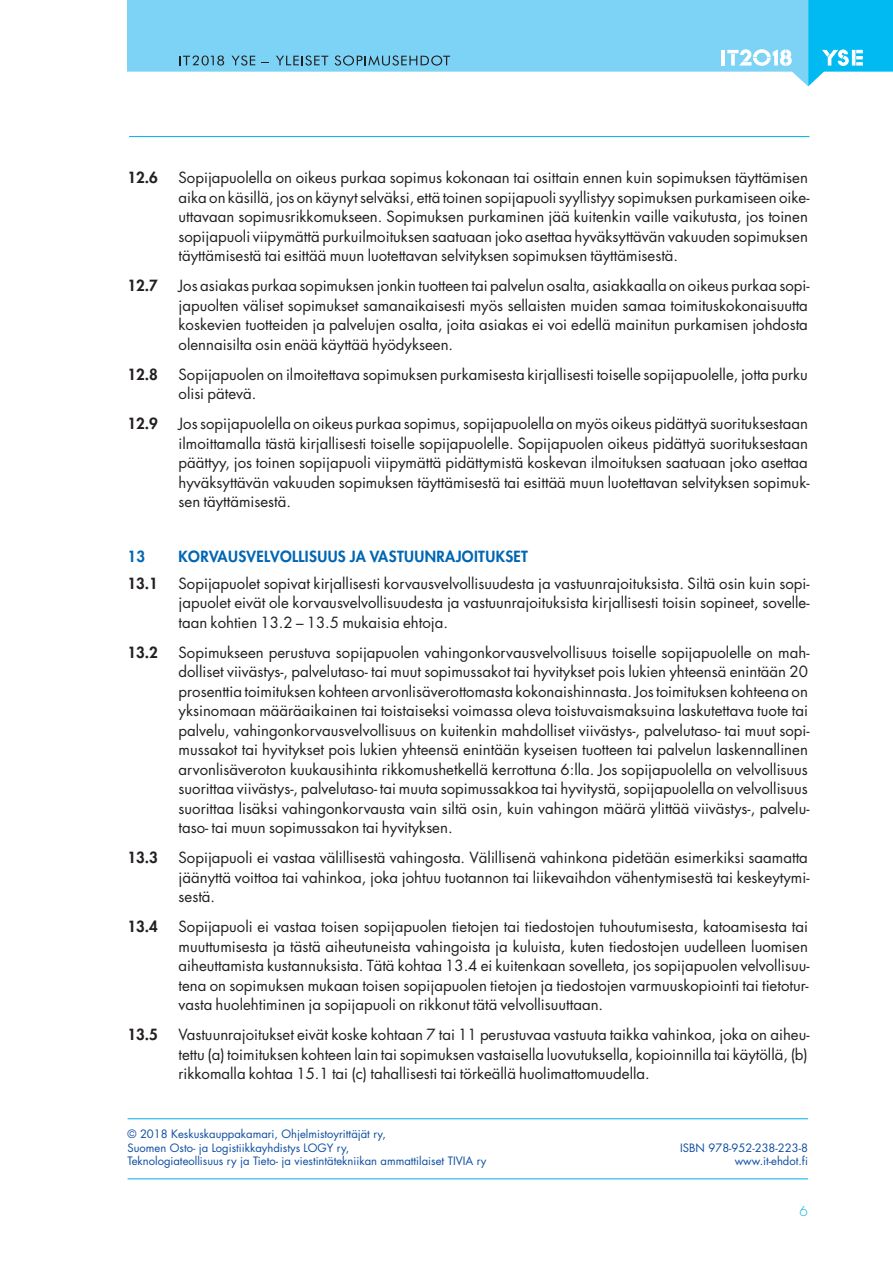
<style>
.page{position:relative;width:893px;height:1263px;background:#fff}
.page>*{position:absolute;margin:0;border:0;box-sizing:border-box;transform-origin:0 0}
.t1{font:15px/19.5px "Futura";color:#231f20;text-align:justify}
.t2{font:800 15px "Futura";letter-spacing:.025em;color:#0166b3}
.t3{font:800 15px "Futura";color:#231f20}
.t4{font:300 13.5px "Futura";color:#00aeef}
.t5{font:11.25px/13.5px "Futura";color:#0d4da1}
</style>
<div class="page">
<hr style="left:128px;top:1178px;width:680px;height:1px;background:#00aeef">
<hr style="left:128px;top:1118px;width:680px;height:1px;background:#00aeef">
<hr style="left:129px;top:136px;width:680px;height:1px;background:#00aeef">
<svg style="left:808px;top:0;width:85px;height:86px"></svg>
<hr style="left:852px;top:50px;width:3px;height:16px;background:#fff">
<svg style="left:128px;top:0;width:680px;height:86px;fill:#7cd3f6"></svg>
<hr style="left:722px;top:50px;width:3px;height:16px;background:#fff">
<svg style="left:232px;top:55px;width:23px;height:11px"></svg>
<svg style="left:276px;top:55px;width:52px;height:11px"></svg>
<svg style="left:335px;top:55px;width:115px;height:11px"></svg>
<svg style="left:727px;top:49px;width:65px;height:17px"></svg>
<svg style="left:180px;top:56px;width:44px;height:10px"></svg>
<p class="t3" style="left:128px;top:170px;width:32px">12.6</p>
<p class="t1" style="left:179px;top:169px;width:632px">Sopijapuolella on oikeus purkaa sopimus kokonaan tai osittain ennen kuin sopimuksen täyttämisen aika on käsillä, jos on käynyt selväksi, että toinen sopijapuoli syyllistyy sopimuksen purkamiseen oike&shy;uttavaan sopimusrikkomukseen. Sopimuksen purkaminen jää kuitenkin vaille vaikutusta, jos toinen sopijapuoli viipymättä purkuilmoituksen saatuaan joko asettaa hyväksyttävän vakuuden sopimuksen täyttämisestä tai esittää muun luotettavan selvityksen sopimuksen täyttämisestä.</p>
<p class="t3" style="left:128px;top:278px;width:32px">12.7</p>
<p class="t1" style="left:179px;top:277px;width:632px">Jos asiakas purkaa sopimuksen jonkin tuotteen tai palvelun osalta, asiakkaalla on oikeus purkaa sopi&shy;japuolten väliset sopimukset samanaikaisesti myös sellaisten muiden samaa toimituskokonaisuutta koskevien tuotteiden ja palvelujen osalta, joita asiakas ei voi edellä mainitun purkamisen johdosta olennaisilta osin enää käyttää hyödykseen.</p>
<p class="t3" style="left:128px;top:367px;width:32px">12.8</p>
<p class="t1" style="left:179px;top:366px;width:631px">Sopijapuolen on ilmoitettava sopimuksen purkamisesta kirjallisesti toiselle sopijapuolelle, jotta purku olisi pätevä.</p>
<p class="t3" style="left:128px;top:416px;width:32px">12.9</p>
<p class="t1" style="left:179px;top:415px;width:632px">Jos sopijapuolella on oikeus purkaa sopimus, sopijapuolella on myös oikeus pidättyä suorituksestaan ilmoittamalla tästä kirjallisesti toiselle sopijapuolelle. Sopijapuolen oikeus pidättyä suorituksestaan päättyy, jos toinen sopijapuoli viipymättä pidättymistä koskevan ilmoituksen saatuaan joko asettaa hyväksyttävän vakuuden sopimuksen täyttämisestä tai esittää muun luotettavan selvityksen sopimuk&shy;sen täyttämisestä.</p>
<p class="t2" style="left:128px;top:549px;width:19px">13</p>
<p class="t2" style="left:179px;top:549px;width:351px">KORVAUSVELVOLLISUUS JA VASTUUNRAJOITUKSET</p>
<p class="t3" style="left:128px;top:576px;width:32px">13.1</p>
<p class="t1" style="left:179px;top:575px;width:632px">Sopijapuolet sopivat kirjallisesti korvausvelvollisuudesta ja vastuunrajoituksista. Siltä osin kuin sopi&shy;japuolet eivät ole korvausvelvollisuudesta ja vastuunrajoituksista kirjallisesti toisin sopineet, sovelle&shy;taan kohtien 13.2 – 13.5 mukaisia ehtoja.</p>
<p class="t3" style="left:128px;top:645px;width:32px">13.2</p>
<p class="t1" style="left:179px;top:644px;width:632px">Sopimukseen perustuva sopijapuolen vahingonkorvausvelvollisuus toiselle sopijapuolelle on mah&shy;dolliset viivästys-, palvelutaso- tai muut sopimussakot tai hyvitykset pois lukien yhteensä enintään 20 prosenttia toimituksen kohteen arvonlisäverottomasta kokonaishinnasta. Jos toimituksen kohteena on yksinomaan määräaikainen tai toistaiseksi voimassa oleva toistuvaismaksuina laskutettava tuote tai palvelu, vahingonkorvausvelvollisuus on kuitenkin mahdolliset viivästys-, palvelutaso- tai muut sopi&shy;mussakot tai hyvitykset pois lukien yhteensä enintään kyseisen tuotteen tai palvelun laskennallinen arvonlisäveroton kuukausihinta rikkomushetkellä kerrottuna 6:lla. Jos sopijapuolella on velvollisuus suorittaa viivästys-, palvelutaso- tai muuta sopimussakkoa tai hyvitystä, sopijapuolella on velvollisuus suorittaa lisäksi vahingonkorvausta vain siltä osin, kuin vahingon määrä ylittää viivästys-, palvelu&shy;taso- tai muun sopimussakon tai hyvityksen.</p>
<p class="t3" style="left:128px;top:851px;width:32px">13.3</p>
<p class="t1" style="left:179px;top:849px;width:632px">Sopijapuoli ei vastaa välillisestä vahingosta. Välillisenä vahinkona pidetään esimerkiksi saamatta jäänyttä voittoa tai vahinkoa, joka johtuu tuotannon tai liikevaihdon vähentymisestä tai keskeytymi&shy;sestä.</p>
<p class="t3" style="left:128px;top:920px;width:32px">13.4</p>
<p class="t1" style="left:179px;top:918px;width:632px">Sopijapuoli ei vastaa toisen sopijapuolen tietojen tai tiedostojen tuhoutumisesta, katoamisesta tai muuttumisesta ja tästä aiheutuneista vahingoista ja kuluista, kuten tiedostojen uudelleen luomisen aiheuttamista kustannuksista. Tätä kohtaa 13.4 ei kuitenkaan sovelleta, jos sopijapuolen velvollisuu&shy;tena on sopimuksen mukaan toisen sopijapuolen tietojen ja tiedostojen varmuuskopiointi tai tietotur&shy;vasta huolehtiminen ja sopijapuoli on rikkonut tätä velvollisuuttaan.</p>
<p class="t3" style="left:128px;top:1028px;width:32px">13.5</p>
<p class="t1" style="left:179px;top:1026px;width:632px">Vastuunrajoitukset eivät koske kohtaan 7 tai 11 perustuvaa vastuuta taikka vahinkoa, joka on aiheu&shy;tettu (a) toimituksen kohteen lain tai sopimuksen vastaisella luovutuksella, kopioinnilla tai käytöllä, (b) rikkomalla kohtaa 15.1 tai (c) tahallisesti tai törkeällä huolimattomuudella.</p>
<p class="t5" style="left:128px;top:1128px;width:260px">© 2018 Keskuskauppakamari, Ohjelmistoyrittäjät ry,<br>Suomen Osto- ja Logistiikkayhdistys LOGY ry,</p>
<p class="t5" style="left:680px;top:1142px;width:129px">ISBN 978-952-238-223-8</p>
<p class="t5" style="left:128px;top:1155px;width:360px">Teknologiateollisuus ry ja Tieto- ja viestintätekniikan ammattilaiset TIVIA ry</p>
<p class="t5" style="left:735px;top:1155px;width:75px">www.it-ehdot.fi</p>
<p class="t4" style="left:800px;top:1204px;width:10px">6</p>
</div>
